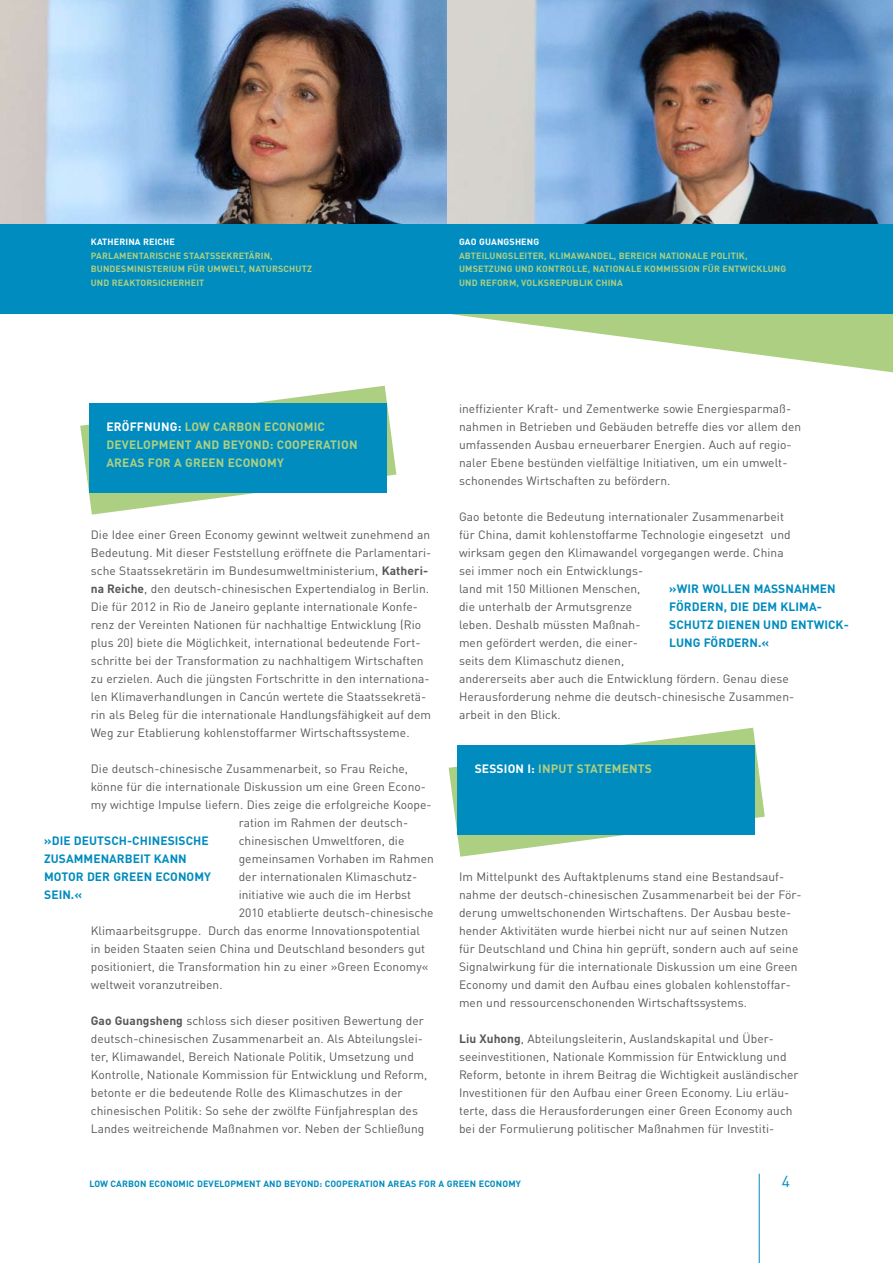
<style>
.page{position:relative;width:893px;height:1263px;background:#fff}
.page>*{position:absolute;margin:0;border:0;box-sizing:border-box;transform-origin:0 0}
.t1{font:15.75px "DIN";color:#008cbf}
.t2{font:12px/18px "DINOT";letter-spacing:.005em;color:#58585a}
.t3{font:700 12px/18px "DIN";letter-spacing:.005em;color:#008cbf}
.t4{font:700 12px/18px "DINOT";letter-spacing:.015em;color:#adcf82}
.t5{font:700 9px/13.5px "DINOT";letter-spacing:.015em;color:#adcf82}
.t6{font:700 9px "DINOT";letter-spacing:.015em;color:#008cbf}
.t7{font:700 9px "DINOT";letter-spacing:.015em;color:#fff}
.s1{color:#fff}
.s2{font-weight:700}
</style>
<div class="page">
<svg style="left:449px;top:728px;width:316px;height:129px"></svg>
<svg style="left:80px;top:386px;width:316px;height:129px"></svg>
<div style="left:458px;top:745px;width:297px;height:89px;background:#008cbf"></div>
<div style="left:89px;top:403px;width:298px;height:90px;background:#008cbf"></div>
<svg style="left:450px;top:314px;width:443px;height:58px"></svg>
<div style="left:0;top:0;width:893px;height:314px;background:#008cbf"></div>
<img style="left:0;top:0;width:893px;height:223px">
<hr style="left:759px;top:1174px;width:1px;height:89px;background:#008cbf">
<p class="t7" style="left:91px;top:236px;width:86px">KATH ERINA REICH E</p>
<p class="t5" style="left:91px;top:248px;width:223px">PARLAMENTARISCH E STAATSSEKRETÄRIN,<br>BU NDESMINISTERIUM FÜR UMWELT, NATURSCHUTZ<br>UND REAKTORSICH ERH EIT</p>
<p class="t7" style="left:459px;top:236px;width:82px">GAO GUANGSH ENG</p>
<p class="t5" style="left:459px;top:248px;width:329px">ABTEILUNGSLEITER, KLIMAWANDEL, BEREICH NATIONALE POLITIK,<br>UMSETZUNG UND KONTROLLE, NATIONALE KOMMISSION FÜR ENTWICKLUNG<br>UND REFORM, VOLKSREPUBLIK CHINA</p>
<p class="t4" style="left:106px;top:417px;width:253px"><span class="s1">ERÖFFNUNG:</span> LOW CARBON ECONOMIC<br>DEVELOPMENT AND BEYOND: COOPERATION<br>AREAS FOR A GREEN ECONOMY</p>
<p class="t2" style="left:91px;top:525px;width:342px">Die Idee einer Green Economy gewinnt weltweit zunehmend an Bedeutung. Mit dieser Feststellung eröffnete die Parlamentari&shy;sche Staatssekretärin im Bundesumweltministerium, <span class="s2">KATHERI-NA REICHE</span>, den deutsch-chinesischen Expertendialog in Berlin.<br>Die für 2012 in Rio de Janeiro geplante internationale Konfe&shy;renz der Vereinten Nationen für nachhaltige Entwicklung (Rio plus 20) biete die Möglichkeit, international bedeutende Fort&shy;schritte bei der Transformation zu nachhaltigem Wirtschaften zu erzielen. Auch die jüngsten Fortschritte in den internationa&shy;len Klimaverhandlungen in Cancún wertete die Staatssekretä&shy;rin als Beleg für die internationale Handlungsfähigkeit auf dem Weg zur Etablierung kohlenstoffarmer Wirtschaftssysteme.</p>
<p class="t2" style="left:91px;top:759px;width:319px">Die deutsch-chinesische Zusammenarbeit, so Frau Reiche,</p>
<p class="t2" style="left:91px;top:777px;width:337px">könne für die internationale Diskussion um eine Green Econo-</p>
<p class="t2" style="left:91px;top:795px;width:342px">my wichtige Impulse liefern. Dies zeige die erfolgreiche Koope-</p>
<p class="t2" style="left:239px;top:813px;width:171px">ration im Rahmen der deutsch-</p>
<p class="t2" style="left:239px;top:831px;width:167px">chinesischen Umweltforen, die</p>
<p class="t2" style="left:239px;top:849px;width:197px">gemeinsamen Vorhaben im Rahmen</p>
<p class="t2" style="left:239px;top:867px;width:180px">der internationalen Klimaschutz-</p>
<p class="t2" style="left:239px;top:885px;width:174px">initiative wie auch die im Herbst</p>
<p class="t2" style="left:239px;top:903px;width:196px">2010 etablierte deutsch-chinesische</p>
<p class="t2" style="left:91px;top:921px;width:331px">Klimaarbeitsgruppe. Durch das enorme Innovationspotential</p>
<p class="t2" style="left:91px;top:939px;width:336px">in beiden Staaten seien China und Deutschland besonders gut</p>
<p class="t2" style="left:91px;top:957px;width:339px">positioniert, die Transformation hin zu einer »Green Economy«</p>
<p class="t2" style="left:91px;top:975px;width:133px">weltweit voranzutreiben.</p>
<p class="t2" style="left:91px;top:1011px;width:338px"><span class="s2">GAO GUANGSHENG</span> schloss sich dieser positiven Bewertung der deutsch-chinesischen Zusammenarbeit an. Als Abteilungslei&shy;ter, Klimawandel, Bereich Nationale Politik, Umsetzung und Kontrolle, Nationale Kommission für Entwicklung und Reform, betonte er die bedeutende Rolle des Klimaschutzes in der chinesischen Politik: So sehe der zwölfte Fünfjahresplan des Landes weitreichende Maßnahmen vor. Neben der Schließung</p>
<p class="t3" style="left:44px;top:831px;width:168px">»DIE DEUTSCH-CHINESISCHE<br>ZUSAMMENARBEIT KANN<br>MOTOR DER GREEN ECONOMY<br>SEIN.«</p>
<p class="t2" style="left:459px;top:399px;width:344px">ineffizienter Kraft- und Zementwerke sowie Energiesparmaß&shy;nahmen in Betrieben und Gebäuden betreffe dies vor allem den umfassenden Ausbau erneuerbarer Energien. Auch auf regio&shy;naler Ebene bestünden vielfältige Initiativen, um ein umwelt&shy;schonendes Wirtschaften zu befördern.</p>
<p class="t2" style="left:459px;top:507px;width:337px">Gao betonte die Bedeutung internationaler Zusammenarbeit für China, damit kohlenstoffarme Technologie eingesetzt und wirksam gegen den Klimawandel vorgegangen werde. China sei immer noch ein Entwicklungs-<br>land mit 150 Millionen Menschen,<br>die unterhalb der Armutsgrenze<br>leben. Deshalb müssten Maßnah-<br>men gefördert werden, die einer-<br>seits dem Klimaschutz dienen,<br>andererseits aber auch die Entwicklung fördern. Genau diese Herausforderung nehme die deutsch-chinesische Zusammen&shy;arbeit in den Blick.</p>
<p class="t3" style="left:669px;top:579px;width:181px">»WIR WOLLEN MASSNAHMEN<br>FÖRDERN, DIE DEM KLIMA-<br>SCHUTZ DIENEN UND ENTWICK-<br>LUNG FÖRDERN.«</p>
<p class="t4" style="left:475px;top:759px;width:111px"><span class="s1">SESSION I :</span> INPUT STATEMENTS</p>
<p class="t2" style="left:459px;top:867px;width:344px">Im Mittelpunkt des Auftaktplenums stand eine Bestandsauf&shy;nahme der deutsch-chinesischen Zusammenarbeit bei der För&shy;derung umweltschonenden Wirtschaftens. Der Ausbau beste&shy;hender Aktivitäten wurde hierbei nicht nur auf seinen Nutzen für Deutschland und China hin geprüft, sondern auch auf seine Signalwirkung für die internationale Diskussion um eine Green Economy und damit den Aufbau eines globalen kohlenstoffar&shy;men und ressourcenschonenden Wirtschaftssystems.</p>
<p class="t2" style="left:459px;top:1029px;width:341px"><span class="s2">LIU XUHONG</span>, Abteilungsleiterin, Auslandskapital und Über&shy;seeinvestitionen, Nationale Kommission für Entwicklung und Reform, betonte in ihrem Beitrag die Wichtigkeit ausländischer Investitionen für den Aufbau einer Green Economy. Liu erläu&shy;terte, dass die Herausforderungen einer Green Economy auch bei der Formulierung politischer Maßnahmen für Investiti-</p>
<p class="t6" style="left:89px;top:1177px;width:433px">LOW CARBON ECONOMIC DEVELOPMENT AND BEYOND: COOPERATION AREAS FOR A GREEN ECONOMY</p>
<h1 class="t1" style="left:782px;top:1171px;width:10px">4</h1>
</div>
